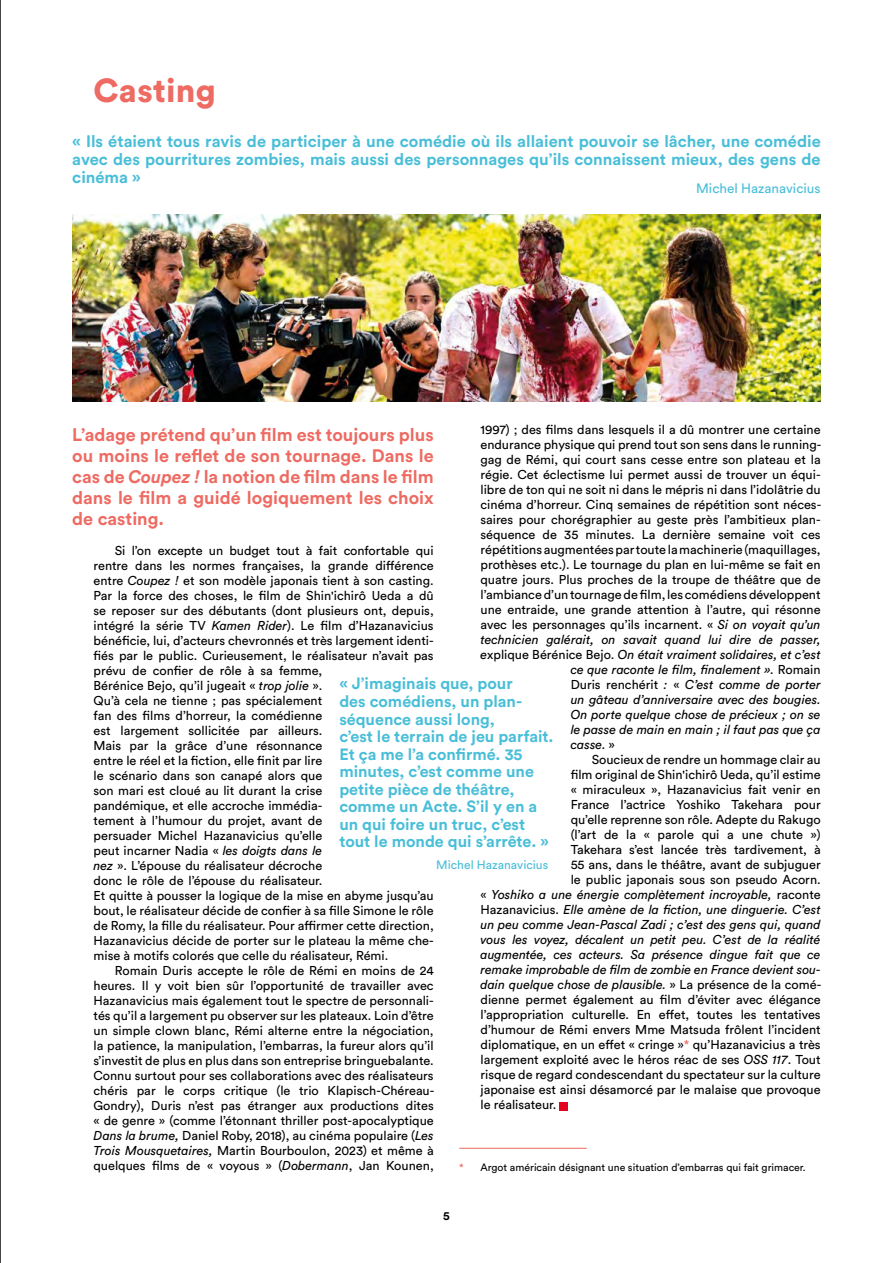
<style>
.page{position:relative;width:893px;height:1263px;background:#fff}
.page>*{position:absolute;margin:0;border:0;box-sizing:border-box;transform-origin:0 0}
.t1{font:900 33px "Circular Std";letter-spacing:.01em;color:#ed6b62}
.t2{font:700 18px/21px "Circular Std";color:#ed6b62;text-align:justify}
.t3{font:700 16.5px/18px "Circular Std";color:#49bed8;text-align:justify}
.t4{font:700 16.2px/17.5px "Circular Std";color:#49bed8}
.t5{font:13.5px "Circular Std";color:#49bed8}
.t6{font:12.75px/15px "Circular Std";color:#000}
.t7{font:italic 12.75px "Circular Std";color:#000}
.t8{font:12.15px "Circular Std";color:#49bed8}
.t9{font:700 12px "Circular Std";color:#000}
.t10{font:10.5px "Circular Std";color:#000}
.s1{font-style:italic}
.s2{font-style:normal}
.s3{color:#ed6b62}
</style>
<div class="page">
<div style="left:559px;top:1102px;width:9px;height:8px;background:#e3051b"></div>
<hr style="left:459px;top:1148px;width:128px;height:1px;background:#ed6b62">
<img style="left:72px;top:215px;width:749px;height:187px">
<hr style="left:0;top:0;width:1px;height:1263px;background:#000">
<h1 class="t1" style="left:94px;top:68px;width:124px">Casting</h1>
<p class="t3" style="left:72px;top:132px;width:750px">« Ils étaient tous ravis de participer à une comédie où ils allaient pouvoir se lâcher, une comédie avec des pourritures zombies, mais aussi des personnages qu’ils connaissent mieux, des gens de cinéma »</p>
<p class="t5" style="left:696px;top:180px;width:126px">Michel Hazanavicius</p>
<p class="t6" style="left:480px;top:422px;width:342px">1997) ; des films dans lesquels il a dû montrer une certaine</p>
<p class="t6" style="left:480px;top:437px;width:342px">endurance physique qui prend tout son sens dans le running-</p>
<p class="t6" style="left:480px;top:452px;width:342px">gag de Rémi, qui court sans cesse entre son plateau et la</p>
<p class="t6" style="left:480px;top:467px;width:342px">régie. Cet éclectisme lui permet aussi de trouver un équi-</p>
<p class="t6" style="left:480px;top:482px;width:342px">libre de ton qui ne soit ni dans le mépris ni dans l’idolâtrie du</p>
<p class="t6" style="left:480px;top:497px;width:342px">cinéma d’horreur. Cinq semaines de répétition sont néces-</p>
<p class="t6" style="left:480px;top:512px;width:342px">saires pour chorégraphier au geste près l’ambitieux plan-</p>
<p class="t6" style="left:480px;top:527px;width:342px">séquence de 35 minutes. La dernière semaine voit ces</p>
<p class="t6" style="left:480px;top:542px;width:342px">répétitions augmentées par toute la machinerie (maquillages,</p>
<p class="t6" style="left:480px;top:557px;width:342px">prothèses etc.). Le tournage du plan en lui-même se fait en</p>
<p class="t6" style="left:480px;top:572px;width:342px">quatre jours. Plus proches de la troupe de théâtre que de</p>
<p class="t6" style="left:480px;top:587px;width:342px">l’ambiance d’un tournage de film, les comédiens développent</p>
<p class="t6" style="left:480px;top:602px;width:342px">une entraide, une grande attention à l’autre, qui résonne</p>
<p class="t6" style="left:480px;top:617px;width:342px">avec les personnages qu’ils incarnent. « <span class="s1">Si on voyait qu’un</span></p>
<p class="t7" style="left:480px;top:632px;width:342px">technicien galérait, on savait quand lui dire de passer,</p>
<p class="t7" style="left:480px;top:647px;width:342px">e<span class="s2">xplique Bérénice Bejo.</span> On était vraiment solidaires, et c’est</p>
<p class="t7" style="left:571px;top:662px;width:252px">ce que raconte le film, finalement ». <span class="s2">Romain</span></p>
<p class="t7" style="left:571px;top:677px;width:252px"><span class="s2">Duris renchérit</span> : <span class="s2">«</span> C’est comme de porter</p>
<p class="t7" style="left:571px;top:692px;width:252px">un gâteau d’anniversaire avec des bougies.</p>
<p class="t7" style="left:571px;top:707px;width:252px">On porte quelque chose de précieux ; on se</p>
<p class="t7" style="left:571px;top:722px;width:251px">le passe de main en main ; il faut pas que ça</p>
<p class="t7" style="left:571px;top:737px;width:46px">casse. <span class="s2">»</span></p>
<p class="t6" style="left:592px;top:752px;width:230px">Soucieux de rendre un hommage clair au</p>
<p class="t6" style="left:571px;top:767px;width:252px">film original de Shin'ichirô Ueda, qu’il estime</p>
<p class="t6" style="left:571px;top:782px;width:252px">« miraculeux », Hazanavicius fait venir en</p>
<p class="t6" style="left:571px;top:797px;width:252px">France l’actrice Yoshiko Takehara pour</p>
<p class="t6" style="left:571px;top:812px;width:251px">qu’elle reprenne son rôle. Adepte du Rakugo</p>
<p class="t6" style="left:571px;top:827px;width:252px">(l’art de la « parole qui a une chute »)</p>
<p class="t6" style="left:571px;top:842px;width:252px">Takehara s’est lancée très tardivement, à</p>
<p class="t6" style="left:571px;top:857px;width:252px">55 ans, dans le théâtre, avant de subjuguer</p>
<p class="t6" style="left:571px;top:872px;width:252px">le public japonais sous son pseudo Acorn.</p>
<p class="t7" style="left:480px;top:887px;width:342px"><span class="s2">«</span> Yoshiko a une énergie complètement incroyable, <span class="s2">raconte</span></p>
<p class="t7" style="left:480px;top:902px;width:342px"><span class="s2">Hazanavicius.</span> Elle amène de la fiction, une dinguerie. C’est</p>
<p class="t7" style="left:480px;top:917px;width:342px">un peu comme Jean-Pascal Zadi ; c’est des gens qui, quand</p>
<p class="t7" style="left:480px;top:932px;width:342px">vous les voyez, décalent un petit peu. C’est de la réalité</p>
<p class="t7" style="left:480px;top:947px;width:342px">augmentée, ces acteurs. Sa présence dingue fait que ce</p>
<p class="t7" style="left:480px;top:962px;width:342px">remake improbable de film de zombie en France devient sou-</p>
<p class="t7" style="left:480px;top:977px;width:342px">dain quelque chose de plausible. <span class="s2">» La présence de la comé-</span></p>
<p class="t6" style="left:480px;top:992px;width:342px">dienne permet également au film d’éviter avec élégance</p>
<p class="t6" style="left:480px;top:1007px;width:342px">l’appropriation culturelle. En effet, toutes les tentatives</p>
<p class="t6" style="left:480px;top:1022px;width:342px">d’humour de Rémi envers Mme Matsuda frôlent l’incident</p>
<p class="t6" style="left:480px;top:1037px;width:342px">diplomatique, en un effet « cringe »<span class="s3">*</span> qu’Hazanavicius a très</p>
<p class="t6" style="left:480px;top:1052px;width:342px">largement exploité avec le héros réac de ses <span class="s1">OSS 117</span>. Tout</p>
<p class="t6" style="left:480px;top:1067px;width:342px">risque de regard condescendant du spectateur sur la culture</p>
<p class="t6" style="left:480px;top:1082px;width:342px">japonaise est ainsi désamorcé par le malaise que provoque</p>
<p class="t6" style="left:480px;top:1097px;width:77px">le réalisateur.</p>
<h2 class="t2" style="left:72px;top:424px;width:363px">L’adage prétend qu’un film est toujours plus ou moins le reflet de son tournage. Dans le cas de <span class="s1">Coupez !</span> la notion de film dans le film dans le film a guidé logiquement les choix de casting.</h2>
<p class="t6" style="left:94px;top:543px;width:342px;text-indent:21px">Si l’on excepte un budget tout à fait confortable qui rentre dans les normes françaises, la grande différence entre <span class="s1">Coupez !</span> et son modèle japonais tient à son casting.<br>Par la force des choses, le film de Shin'ichirô Ueda a dû se reposer sur des débutants (dont plusieurs ont, depuis, intégré la série TV <span class="s1">Kamen Rider</span>). Le film d’Hazanavicius bénéficie, lui, d’acteurs chevronnés et très largement identi&shy;fiés par le public. Curieusement, le réalisateur n’avait pas prévu de confier de rôle à sa femme,<br>Bérénice Bejo, qu’il jugeait « <span class="s1">trop jolie</span> ».<br>Qu’à cela ne tienne ; pas spécialement<br>fan des films d’horreur, la comédienne<br>est largement sollicitée par ailleurs.<br>Mais par la grâce d’une résonnance<br>entre le réel et la fiction, elle finit par lire<br>le scénario dans son canapé alors que<br>son mari est cloué au lit durant la crise<br>pandémique, et elle accroche immédia-<br>tement à l’humour du projet, avant de<br>persuader Michel Hazanavicius qu’elle<br>peut incarner Nadia « <span class="s1">les doigts dans le<br>nez</span> ». L’épouse du réalisateur décroche<br>donc le rôle de l’épouse du réalisateur.<br>Et quitte à pousser la logique de la mise en abyme jusqu’au bout, le réalisateur décide de confier à sa fille Simone le rôle de Romy, la fille du réalisateur. Pour affirmer cette direction, Hazanavicius décide de porter sur le plateau la même che&shy;mise à motifs colorés que celle du réalisateur, Rémi.</p>
<p class="t6" style="left:94px;top:962px;width:342px;text-align:justify;text-indent:21px">Romain Duris accepte le rôle de Rémi en moins de 24 heures. Il y voit bien sûr l’opportunité de travailler avec Hazanavicius mais également tout le spectre de personnali&shy;tés qu’il a largement pu observer sur les plateaux. Loin d’être un simple clown blanc, Rémi alterne entre la négociation, la patience, la manipulation, l’embarras, la fureur alors qu’il s’investit de plus en plus dans son entreprise bringuebalante.<br>Connu surtout pour ses collaborations avec des réalisateurs chéris par le corps critique (le trio Klapisch-Chéreau-Gondry), Duris n’est pas étranger aux productions dites « de genre » (comme l’étonnant thriller post-apocalyptique <span class="s1">Dans la brume,</span> Daniel Roby, 2018), au cinéma populaire (<span class="s1">Les Trois Mousquetaires,</span> Martin Bourboulon, 2023) et même à quelques films de « voyous » (<span class="s1">Dobermann</span>, Jan Kounen,</p>
<p class="t4" style="left:339px;top:675px;width:216px">« J’imaginais que, pour<br>des comédiens, un plan&shy;séquence aussi long,<br>c’est le terrain de jeu parfait.<br>Et ça me l’a confirmé. 35 minutes, c’est comme une petite pièce de théâtre, comme un Acte. S’il y en a un qui foire un truc, c’est tout le monde qui s’arrête. »</p>
<p class="t8" style="left:436px;top:857px;width:114px">Michel Hazanavicius</p>
<p class="t10" style="left:459px;top:1160px;width:348px"><span class="s3">*</span> Argot américain désignant une situation d’embarras qui fait grimacer.</p>
<p class="t9" style="left:443px;top:1208px;width:8px">5</p>
</div>
